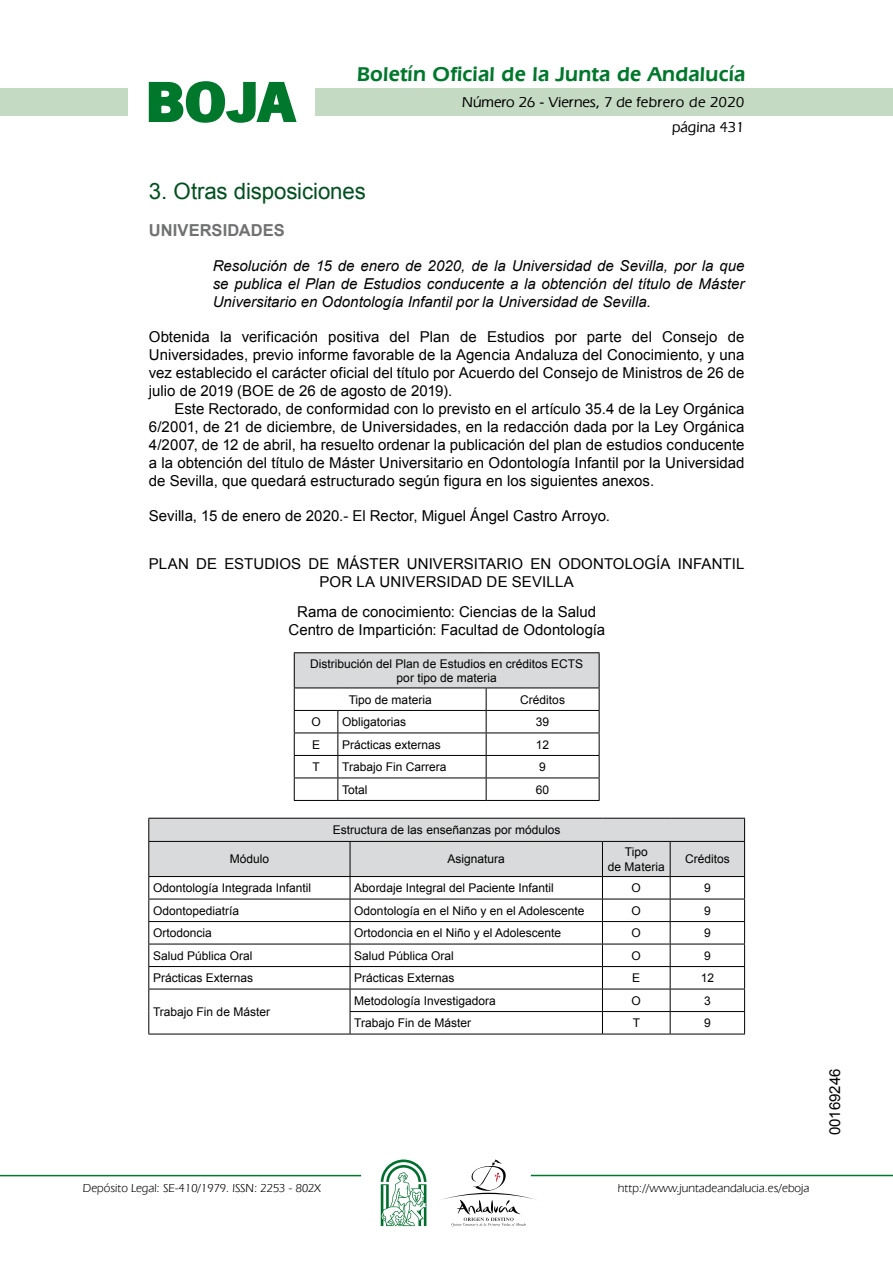
<style>
.page{position:relative;width:893px;height:1263px;background:#fff}
.page>*{position:absolute;margin:0;border:0;box-sizing:border-box;transform-origin:0 0}
.t1{font:700 57.75px "News Got T";color:#00782c;scale:1.14 1}
.t2{font:22.5px "Arial";letter-spacing:-.005em;color:#00501f}
.t3{font:600 21px "Eras IT Cby BT";letter-spacing:.01em;color:#00782c}
.t4{font:700 16.5px "Arial";letter-spacing:.005em;color:#707173}
.t5{font:15px/18px "Arial";color:#000;text-align:justify}
.t6{font:italic 15px/18px "Arial";color:#000;text-align:justify}
.t7{font:500 15px/24.5px "Eras IT Cby BT";color:#000;text-align:right}
.t8{font:12px/14.4px "Arial";color:#000;text-align:center}
.t9{font:12px "Eras IT Cby BT";color:#000}
</style>
<div class="page">
<div style="left:315px;top:88px;width:577px;height:28px;background:#c5dac3"></div>
<div style="left:0;top:88px;width:128px;height:28px;background:#c5dac3"></div>
<hr style="left:0;top:1175px;width:361px;height:1px;background:#00782c">
<hr style="left:531px;top:1175px;width:361px;height:1px;background:#00782c">
<svg style="left:148px;top:81px;width:149px;height:42px"></svg>
<svg style="left:442px;top:1159px;width:100px;height:67px"></svg>
<svg style="left:381px;top:1160px;width:45px;height:66px"></svg>
<div style="left:294px;top:653px;width:305px;height:35px;background:#d9dadb"></div>
<hr style="left:294px;top:652px;width:44px;height:1px;background:#000">
<hr style="left:294px;top:653px;width:1px;height:35px;background:#000">
<hr style="left:338px;top:652px;width:148px;height:1px;background:#000">
<hr style="left:486px;top:652px;width:113px;height:1px;background:#000">
<hr style="left:598px;top:653px;width:1px;height:35px;background:#000">
<hr style="left:294px;top:688px;width:44px;height:1px;background:#000">
<hr style="left:338px;top:688px;width:148px;height:1px;background:#000">
<hr style="left:486px;top:688px;width:113px;height:1px;background:#000">
<hr style="left:294px;top:710px;width:44px;height:1px;background:#000">
<hr style="left:338px;top:710px;width:148px;height:1px;background:#000">
<hr style="left:486px;top:710px;width:113px;height:1px;background:#000">
<hr style="left:294px;top:733px;width:44px;height:1px;background:#000">
<hr style="left:338px;top:733px;width:148px;height:1px;background:#000">
<hr style="left:486px;top:733px;width:113px;height:1px;background:#000">
<hr style="left:294px;top:755px;width:44px;height:1px;background:#000">
<hr style="left:338px;top:755px;width:148px;height:1px;background:#000">
<hr style="left:486px;top:755px;width:113px;height:1px;background:#000">
<hr style="left:294px;top:778px;width:44px;height:1px;background:#000">
<svg style="left:294px;top:688px;width:1px;height:112px"></svg>
<hr style="left:338px;top:778px;width:148px;height:1px;background:#000">
<svg style="left:337px;top:711px;width:1px;height:89px"></svg>
<hr style="left:486px;top:778px;width:113px;height:1px;background:#000">
<svg style="left:486px;top:688px;width:1px;height:112px"></svg>
<svg style="left:598px;top:688px;width:1px;height:112px"></svg>
<hr style="left:294px;top:800px;width:44px;height:1px;background:#000">
<hr style="left:338px;top:800px;width:148px;height:1px;background:#000">
<hr style="left:486px;top:800px;width:113px;height:1px;background:#000">
<svg style="left:148px;top:818px;width:597px;height:216px"></svg>
<hr style="left:148px;top:1034px;width:202px;height:1px;background:#000">
<hr style="left:350px;top:1034px;width:252px;height:1px;background:#000">
<hr style="left:602px;top:1034px;width:68px;height:1px;background:#000">
<hr style="left:670px;top:1034px;width:75px;height:1px;background:#000">
<h1 class="t1" style="left:145px;top:68px;width:133px">BOJA</h1>
<h3 class="t3" style="left:357px;top:62px;width:390px">Boletín Oficial de la Junta de Andalucía</h3>
<p class="t7" style="left:462px;top:90px;width:284px">Número 26 - Viernes, 7 de febrero de 2020 página 431</p>
<h2 class="t2" style="left:149px;top:177px;width:218px">3. Otras disposiciones</h2>
<p class="t4" style="left:149px;top:219px;width:137px">UNIVERSIDADES</p>
<p class="t6" style="left:213px;top:257px;width:533px">Resolución de 15 de enero de 2020, de la Universidad de Sevilla, por la que se publica el Plan de Estudios conducente a la obtención del título de Máster Universitario en Odontología Infantil por la Universidad de Sevilla.</p>
<p class="t5" style="left:149px;top:328px;width:597px">Obtenida la verificación positiva del Plan de Estudios por parte del Consejo de Universidades, previo informe favorable de la Agencia Andaluza del Conocimiento, y una vez establecido el carácter oficial del título por Acuerdo del Consejo de Ministros de 26 de julio de 2019 (BOE de 26 de agosto de 2019).</p>
<p class="t5" style="left:149px;top:400px;width:597px;text-indent:26px">Este Rectorado, de conformidad con lo previsto en el artículo 35.4 de la Ley Orgánica 6/2001, de 21 de diciembre, de Universidades, en la redacción dada por la Ley Orgánica 4/2007, de 12 de abril, ha resuelto ordenar la publicación del plan de estudios conducente a la obtención del título de Máster Universitario en Odontología Infantil por la Universidad de Sevilla, que quedará estructurado según figura en los siguientes anexos.</p>
<p class="t5" style="left:149px;top:507px;width:462px">Sevilla, 15 de enero de 2020.- El Rector, Miguel Ángel Castro Arroyo.</p>
<p class="t5" style="left:149px;top:555px;width:597px;text-align:center">PLAN DE ESTUDIOS DE MÁSTER UNIVERSITARIO EN ODONTOLOGÍA INFANTIL<br>POR LA UNIVERSIDAD DE SEVILLA</p>
<p class="t5" style="left:288px;top:603px;width:318px;text-align:center">Rama de conocimiento: Ciencias de la Salud<br>Centro de Impartición: Facultad de Odontología</p>
<p class="t8" style="left:310px;top:656px;width:274px">Distribución del Plan de Estudios en créditos ECTS por tipo de materia</p>
<p class="t8" style="left:349px;top:692px;width:84px">Tipo de materia</p>
<p class="t8" style="left:520px;top:692px;width:46px">Créditos</p>
<p class="t8" style="left:311px;top:715px;width:11px">O</p>
<p class="t8" style="left:342px;top:715px;width:66px">Obligatorias</p>
<p class="t8" style="left:536px;top:715px;width:15px">39</p>
<p class="t8" style="left:312px;top:737px;width:10px">E</p>
<p class="t8" style="left:342px;top:737px;width:100px">Prácticas externas</p>
<p class="t8" style="left:536px;top:737px;width:15px">12</p>
<p class="t8" style="left:312px;top:760px;width:9px">T</p>
<p class="t8" style="left:342px;top:760px;width:106px">Trabajo Fin Carrera</p>
<p class="t8" style="left:539px;top:760px;width:8px">9</p>
<p class="t8" style="left:342px;top:782px;width:27px">Total</p>
<p class="t8" style="left:536px;top:782px;width:15px">60</p>
<p class="t8" style="left:333px;top:823px;width:229px">Estructura de las enseñanzas por módulos</p>
<p class="t8" style="left:230px;top:852px;width:41px">Módulo</p>
<p class="t8" style="left:447px;top:852px;width:59px">Asignatura</p>
<p class="t8" style="left:608px;top:845px;width:58px">Tipo<br>de Materia</p>
<p class="t8" style="left:685px;top:852px;width:46px">Créditos</p>
<p class="t8" style="left:153px;top:881px;width:160px">Odontología Integrada Infantil</p>
<p class="t8" style="left:354px;top:881px;width:201px">Abordaje Integral del Paciente Infantil</p>
<p class="t8" style="left:631px;top:881px;width:11px">O</p>
<p class="t8" style="left:704px;top:881px;width:8px">9</p>
<p class="t8" style="left:153px;top:903px;width:88px">Odontopediatría</p>
<p class="t8" style="left:354px;top:903px;width:232px">Odontología en el Niño y en el Adolescente</p>
<p class="t8" style="left:631px;top:903px;width:11px">O</p>
<p class="t8" style="left:704px;top:903px;width:8px">9</p>
<p class="t8" style="left:153px;top:926px;width:60px">Ortodoncia</p>
<p class="t8" style="left:354px;top:926px;width:208px">Ortodoncia en el Niño y el Adolescente</p>
<p class="t8" style="left:631px;top:926px;width:11px">O</p>
<p class="t8" style="left:704px;top:926px;width:8px">9</p>
<p class="t8" style="left:153px;top:948px;width:101px">Salud Pública Oral</p>
<p class="t8" style="left:354px;top:948px;width:101px">Salud Pública Oral</p>
<p class="t8" style="left:631px;top:948px;width:11px">O</p>
<p class="t8" style="left:704px;top:948px;width:8px">9</p>
<p class="t8" style="left:153px;top:971px;width:102px">Prácticas Externas</p>
<p class="t8" style="left:354px;top:971px;width:102px">Prácticas Externas</p>
<p class="t8" style="left:632px;top:971px;width:10px">E</p>
<p class="t8" style="left:700px;top:971px;width:15px">12</p>
<p class="t8" style="left:153px;top:1005px;width:118px">Trabajo Fin de Máster</p>
<p class="t8" style="left:354px;top:993px;width:143px">Metodología Investigadora</p>
<p class="t8" style="left:631px;top:993px;width:11px">O</p>
<p class="t8" style="left:704px;top:993px;width:8px">3</p>
<p class="t8" style="left:354px;top:1016px;width:118px">Trabajo Fin de Máster</p>
<p class="t8" style="left:632px;top:1016px;width:9px">T</p>
<p class="t8" style="left:704px;top:1016px;width:8px">9</p>
<p class="t9" style="left:83px;top:1181px;width:239px">Depósito Legal: SE-410/1979. ISSN: 2253 - 802X</p>
<p class="t9" style="left:618px;top:1181px;width:193px">http://www.juntadeandalucia.es/eboja</p>
<p class="t5" style="left:826px;top:1135px;width:68px;rotate:-90deg">00169246</p>
</div>
